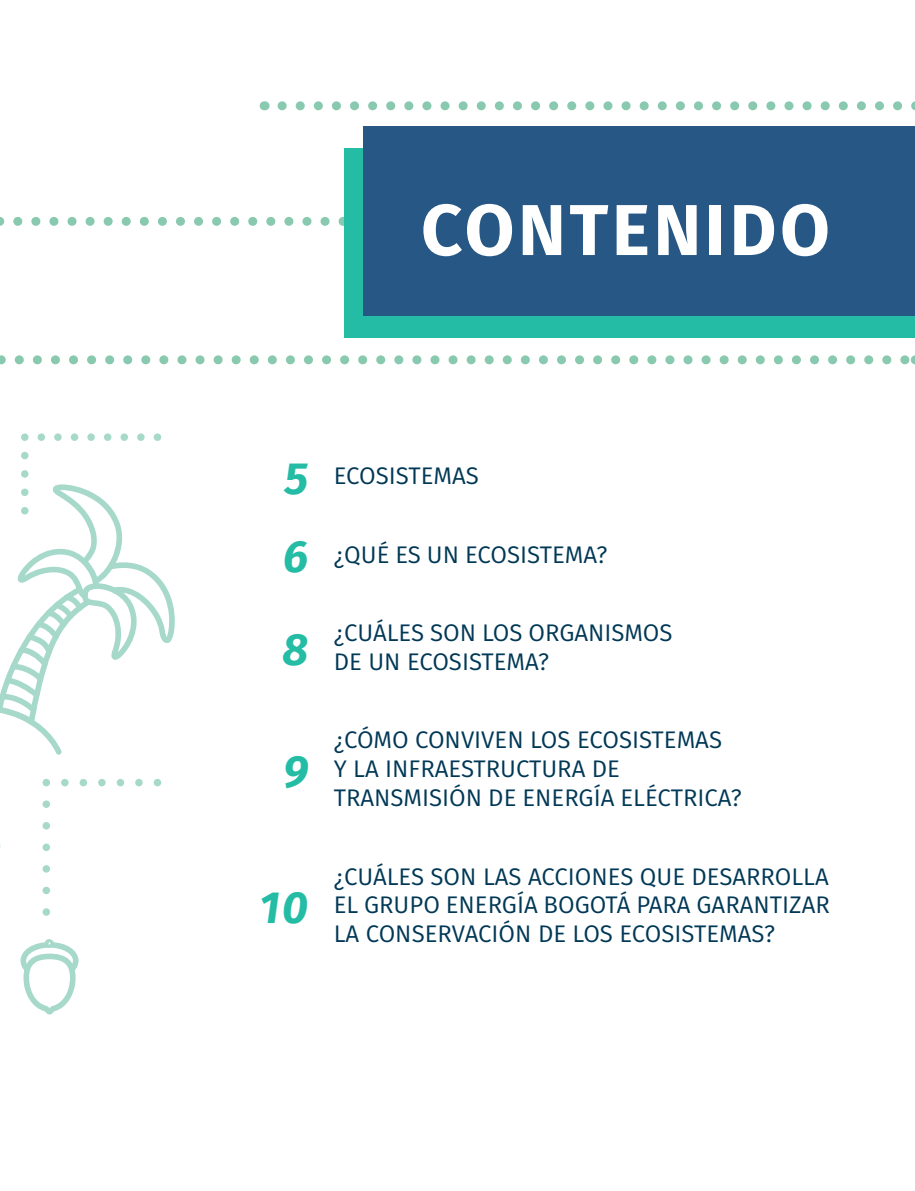
<style>
.page{position:relative;width:915px;height:1191px;background:#fff}
.page>*{position:absolute;margin:0;border:0;box-sizing:border-box;transform-origin:0 0}
.Títulos{font:700 72px "Fira Sans";letter-spacing:.05em;color:#fff}
.Títulos-2{font:italic 700 45px "Fira Sans";color:#24bca4}
.Destacado{font:24px/28.8px "Fira Sans";color:#013856}
</style>
<div class="page">
<svg style="left:21px;top:452px;width:7px;height:26px"></svg>
<svg style="left:21px;top:433px;width:7px;height:8px"></svg>
<div style="left:38px;top:433px;width:7px;height:8px;background:#a6d9ca;border-radius:50%"></div>
<svg style="left:54px;top:433px;width:90px;height:8px"></svg>
<svg style="left:154px;top:433px;width:7px;height:8px"></svg>
<svg style="left:43px;top:908px;width:7px;height:7px"></svg>
<div style="left:43px;top:886px;width:7px;height:8px;background:#a6d9ca;border-radius:50%"></div>
<svg style="left:43px;top:800px;width:7px;height:72px"></svg>
<svg style="left:43px;top:779px;width:7px;height:7px"></svg>
<div style="left:61px;top:779px;width:8px;height:7px;background:#a6d9ca;border-radius:50%"></div>
<svg style="left:80px;top:779px;width:63px;height:7px"></svg>
<svg style="left:154px;top:778px;width:7px;height:8px"></svg>
<svg style="left:0;top:484px;width:175px;height:270px"></svg>
<svg style="left:21px;top:939px;width:57px;height:75px"></svg>
<svg style="left:282px;top:101px;width:633px;height:9px"></svg>
<svg style="left:0;top:355px;width:905px;height:9px"></svg>
<svg style="left:0;top:217px;width:344px;height:9px"></svg>
<div style="left:344px;top:148px;width:570px;height:189px;background:#24bca4"></div>
<div style="left:363px;top:127px;width:551px;height:189px;background:#275885"></div>
<p class="Títulos" style="left:421px;top:169px;width:410px">CONTENIDO</p>
<p class="Títulos-2" style="left:284px;top:440px;width:25px">5</p>
<p class="Destacado" style="left:333px;top:460px;width:146px">ECOSISTEMAS</p>
<p class="Títulos-2" style="left:283px;top:519px;width:26px">6</p>
<p class="Títulos-2" style="left:282px;top:611px;width:27px">8</p>
<p class="Títulos-2" style="left:283px;top:733px;width:26px">9</p>
<p class="Títulos-2" style="left:259px;top:869px;width:50px">10</p>
<p class="Destacado" style="left:333px;top:539px;width:275px">¿QUÉ ES UN ECOSISTEMA?</p>
<p class="Destacado" style="left:333px;top:617px;width:340px">¿CUÁLES SON LOS ORGANISMOS<br>DE UN ECOSISTEMA?</p>
<p class="Destacado" style="left:333px;top:725px;width:409px">¿CÓMO CONVIVEN LOS ECOSISTEMAS<br>Y LA INFRAESTRUCTURA DE<br>TRANSMISIÓN DE ENERGÍA ELÉCTRICA?</p>
<p class="Destacado" style="left:333px;top:861px;width:497px;text-align:justify">¿CUÁLES SON LAS ACCIONES QUE DESARROLLA EL GRUPO ENERGÍA BOGOTÁ PARA GARANTIZAR LA CONSERVACIÓN DE LOS ECOSISTEMAS?</p>
</div>
